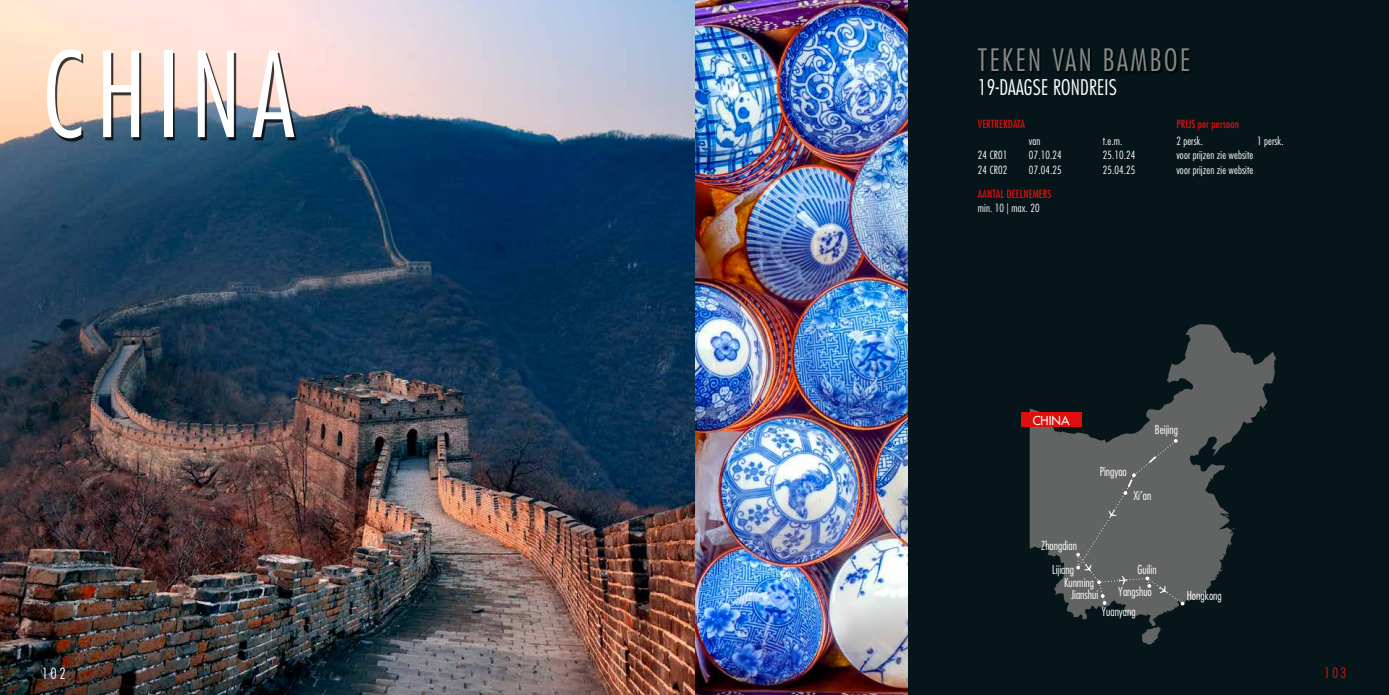
<style>
.page{position:relative;width:1389px;height:695px;background:#fff}
.page>*{position:absolute;margin:0;border:0;box-sizing:border-box;transform-origin:0 0}
.t1{font:300 condensed 115px "Futura Std";letter-spacing:.1em;color:#fff}
.t2{font:300 condensed 30px "Futura Std";letter-spacing:.08em;color:#878988}
.t3{font:300 condensed 21px "Futura Std";letter-spacing:.01em;color:#fff}
.t4{font:300 condensed 15px "Futura Std";color:#fff}
.t5{font:300 condensed 14px "Futura Std";color:#e00f0d}
.t6{font:300 condensed 12.1px/22.2px "Futura Std";color:#fff}
.t7{font:500 12.1px "Futura Std";color:#fff}
.t8{font:300 condensed 11px "Futura Std";letter-spacing:.01em;color:#fff}
.t9{font:condensed 11px "Futura Std";letter-spacing:.01em;color:#e00f0d}
</style>
<div class="page">
<div style="left:907px;top:0;width:482px;height:694px;background:#051519"></div>
<img style="left:0;top:0;width:907px;height:694px">
<svg style="left:1142px;top:626px;width:19px;height:19px"></svg>
<svg style="left:1030px;top:324px;width:246px;height:302px"></svg>
<svg style="left:1076px;top:439px;width:108px;height:180px;background:#5f6261"></svg>
<div style="left:1021px;top:412px;width:60px;height:15px;background:#e00f0d"></div>
<div style="left:978px;top:48px;width:213px;height:26px;background:#000;opacity:.89"></div>
<div style="left:50px;top:52px;width:247px;height:89px;background:#000;opacity:.77"></div>
<h1 class="t1" style="left:43px;top:27px;width:253px">CHINA</h1>
<h2 class="t2" style="left:978px;top:42px;width:214px">TEKEN VAN BAMBOE</h2>
<h3 class="t3" style="left:978px;top:75px;width:140px">19-DAAGSE RONDREIS</h3>
<p class="t9" style="left:978px;top:117px;width:49px">VERTREKDATA</p>
<p class="t9" style="left:1176px;top:117px;width:64px">PRIJS per persoon</p>
<p class="t8" style="left:1029px;top:134px;width:13px">van</p>
<p class="t8" style="left:1103px;top:134px;width:21px">t.e.m.</p>
<p class="t8" style="left:1176px;top:134px;width:28px">2 persk.</p>
<p class="t8" style="left:1257px;top:134px;width:28px">1 persk.</p>
<p class="t8" style="left:978px;top:149px;width:31px">24 CR01</p>
<p class="t8" style="left:1029px;top:149px;width:34px">07.10.24</p>
<p class="t8" style="left:1103px;top:149px;width:34px">25.10.24</p>
<p class="t8" style="left:1176px;top:149px;width:78px">voor prijzen zie website</p>
<p class="t8" style="left:978px;top:163px;width:31px">24 CR02</p>
<p class="t8" style="left:1029px;top:163px;width:34px">07.04.25</p>
<p class="t8" style="left:1103px;top:163px;width:34px">25.04.25</p>
<p class="t8" style="left:1176px;top:163px;width:78px">voor prijzen zie website</p>
<p class="t9" style="left:978px;top:188px;width:75px">AANTAL DEELNEMERS</p>
<p class="t8" style="left:978px;top:202px;width:63px">min. 10 | max. 20</p>
<p class="t7" style="left:1033px;top:412px;width:38px">CHINA</p>
<p class="t6" style="left:1100px;top:460px;width:29px">Pingyao</p>
<p class="t6" style="left:1155px;top:419px;width:25px">Beijing</p>
<p class="t6" style="left:1133px;top:484px;width:19px">Xi’an</p>
<p class="t6" style="left:1041px;top:534px;width:37px">Zhongdian</p>
<p class="t6" style="left:1052px;top:558px;width:23px">Lijiang</p>
<p class="t6" style="left:1064px;top:571px;width:32px">Kunming</p>
<p class="t6" style="left:1071px;top:583px;width:29px">Jianshui</p>
<p class="t6" style="left:1118px;top:558px;width:40px;text-indent:19px">Guilin<br>Yangshuo</p>
<p class="t6" style="left:1102px;top:600px;width:36px">Yuanyang</p>
<p class="t6" style="left:1187px;top:584px;width:37px">Hongkong</p>
<h3 class="t4" style="left:42px;top:664px;width:25px">102</h3>
<p class="t5" style="left:1324px;top:664px;width:24px">103</p>
</div>
